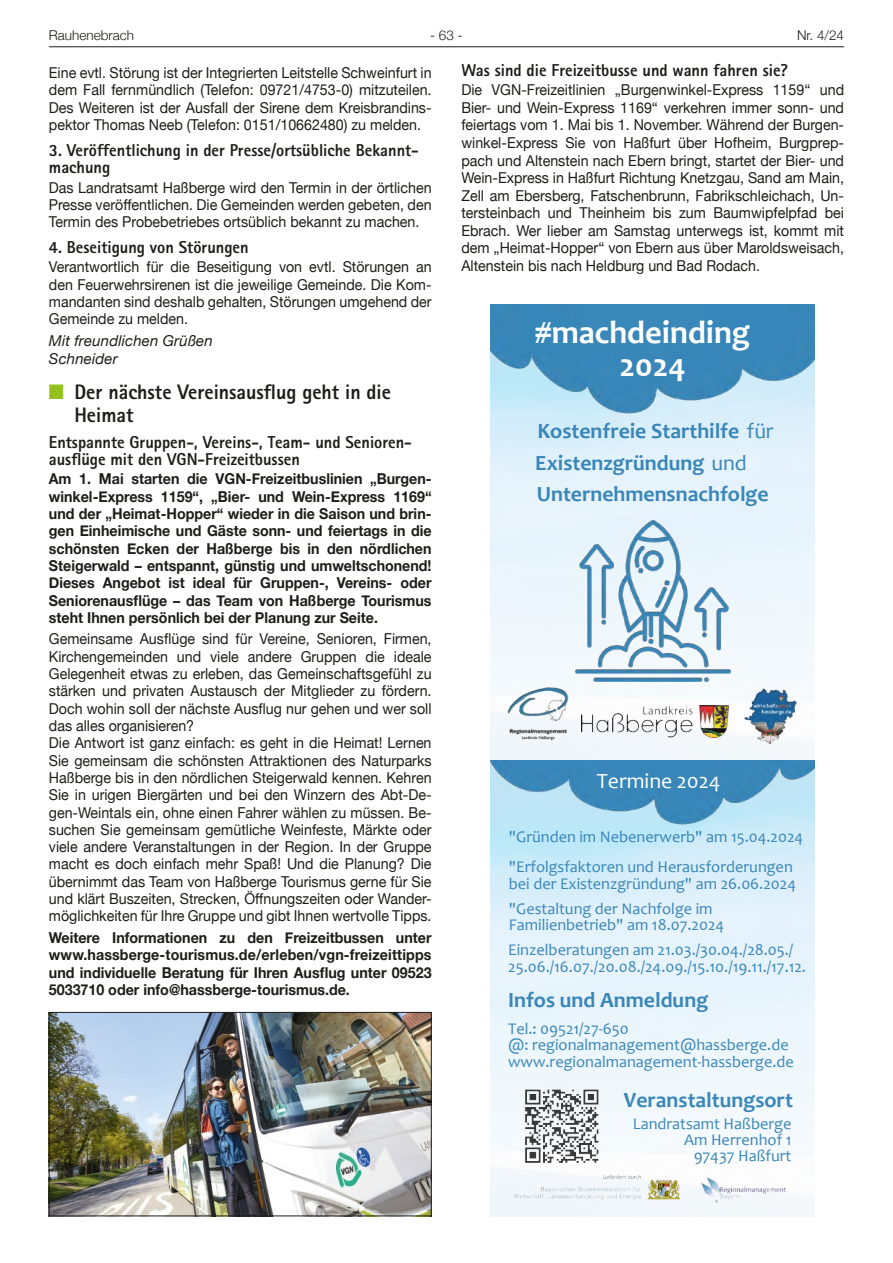
<style>
.page{position:relative;width:893px;height:1263px;background:#fff}
.page>*{position:absolute;margin:0;border:0;box-sizing:border-box;transform-origin:0 0}
.t1{font:32.7px "candara bold bold";color:#fff}
.t2{font:21.75px "candara bold bold";color:#3986b8}
.t3{font:21.75px "candara regular regular";color:#fff}
.t4{font:800 21px/22.5px "Rotis Sans Serif Std";color:#1d1d1b;scale:.95 1}
.t5{font:800 17.25px/17.2px "Rotis Sans Serif Std";color:#1d1d1b;scale:.95 1}
.t6{font:16.35px/16.4px "candara regular regular";color:#3986b8}
.t7{font:15px/17.2px "Helvetica Neue";color:#1d1d1b;text-align:justify;scale:.95 1}
.t8{font:700 15px/17.2px "Helvetica Neue";color:#1d1d1b;text-align:justify;scale:.95 1}
.t9{font:italic 15px/18px "Helvetica Neue";letter-spacing:.01em;color:#1d1d1b}
.t10{font:300 13.5px "Helvetica Neue";color:#1d1d1b}
.s1{color:#95c11f}
.s2{font-family:"candara regular regular"}
</style>
<div class="page">
<hr style="left:49px;top:46px;width:795px;height:1px;background:#1d1d1b">
<img style="left:491px;top:422px;width:324px;height:338px">
<img style="left:575px;top:521px;width:155px;height:161px">
<img style="left:581px;top:705px;width:147px;height:33px">
<img style="left:744px;top:689px;width:53px;height:55px">
<img style="left:507px;top:686px;width:62px;height:58px">
<img style="left:491px;top:305px;width:324px;height:117px">
<svg style="left:491px;top:833px;width:324px;height:383px;fill:#e8f4fc"></svg>
<img style="left:499px;top:1171px;width:307px;height:40px">
<img style="left:514px;top:1079px;width:95px;height:95px">
<img style="left:491px;top:760px;width:324px;height:73px">
<img style="left:51px;top:1014px;width:379px;height:200px">
<div style="left:49px;top:1012px;width:383px;height:204px;border:1px solid #1d1d1b"></div>
<p class="t10" style="left:49px;top:25px;width:87px">Rauhenebrach</p>
<p class="t10" style="left:430px;top:25px;width:34px">- 63 -</p>
<p class="t10" style="left:797px;top:25px;width:49px">Nr. 4/24</p>
<p class="t7" style="left:49px;top:65px;width:404px">Eine evtl. Störung ist der Integrierten Leitstelle Schweinfurt in dem Fall fernmündlich (Telefon: 09721/4753-0) mitzuteilen.<br>Des Weiteren ist der Ausfall der Sirene dem Kreisbrandins&shy;pektor Thomas Neeb (Telefon: 0151/10662480) zu melden.</p>
<p class="t5" style="left:49px;top:141px;width:391px">3. Veröffentlichung in der Presse/ortsübliche Bekannt&shy;machung</p>
<p class="t7" style="left:49px;top:179px;width:404px">Das Landratsamt Haßberge wird den Termin in der örtlichen Presse veröffentlichen. Die Gemeinden werden gebeten, den Termin des Probebetriebes ortsüblich bekannt zu machen.</p>
<p class="t5" style="left:49px;top:238px;width:212px">4. Beseitigung von Störungen</p>
<p class="t7" style="left:49px;top:259px;width:404px">Verantwortlich für die Beseitigung von evtl. Störungen an den Feuerwehrsirenen ist die jeweilige Gemeinde. Die Kom&shy;mandanten sind deshalb gehalten, Störungen umgehend der Gemeinde zu melden.</p>
<p class="t9" style="left:49px;top:332px;width:165px">Mit freundlichen Grüßen<br>Schneider</p>
<h3 class="t4" style="left:74px;top:381px;width:335px;text-indent:-26px"><span class="s1">■</span> Der nächste Vereinsausflug geht in die<br>Heimat</h3>
<p class="t5" style="left:49px;top:433px;width:384px">Entspannte Gruppen-, Vereins-, Team- und Senioren&shy;ausflüge mit den VGN-Freizeitbussen</p>
<p class="t8" style="left:49px;top:471px;width:404px">Am 1. Mai starten die VGN-Freizeitbuslinien „Burgen&shy;winkel-Express 1159“, „Bier- und Wein-Express 1169“ und der „Heimat-Hopper“ wieder in die Saison und brin&shy;gen Einheimische und Gäste sonn- und feiertags in die schönsten Ecken der Haßberge bis in den nördlichen Steigerwald – entspannt, günstig und umweltschonend!<br>Dieses Angebot ist ideal für Gruppen-, Vereins- oder Seniorenausflüge – das Team von Haßberge Tourismus steht Ihnen persönlich bei der Planung zur Seite.</p>
<p class="t7" style="left:49px;top:631px;width:404px;text-align:left">Gemeinsame Ausflüge sind für Vereine, Senioren, Firmen, Kirchengemeinden und viele andere Gruppen die ideale Gelegenheit etwas zu erleben, das Gemeinschaftsgefühl zu stärken und privaten Austausch der Mitglieder zu fördern.<br>Doch wohin soll der nächste Ausflug nur gehen und wer soll das alles organisieren?<br>Die Antwort ist ganz einfach: es geht in die Heimat! Lernen Sie gemeinsam die schönsten Attraktionen des Naturparks Haßberge bis in den nördlichen Steigerwald kennen. Kehren Sie in urigen Biergärten und bei den Winzern des Abt-De&shy;gen-Weintals ein, ohne einen Fahrer wählen zu müssen. Be&shy;suchen Sie gemeinsam gemütliche Weinfeste, Märkte oder viele andere Veranstaltungen in der Region. In der Gruppe macht es doch einfach mehr Spaß! Und die Planung? Die übernimmt das Team von Haßberge Tourismus gerne für Sie und klärt Buszeiten, Strecken, Öffnungszeiten oder Wander&shy;möglichkeiten für Ihre Gruppe und gibt Ihnen wertvolle Tipps.</p>
<p class="t8" style="left:49px;top:929px;width:404px">Weitere Informationen zu den Freizeitbussen unter www.hassberge-tourismus.de/erleben/vgn-freizeittipps und individuelle Beratung für Ihren Ausflug unter 09523<br>5033710 oder info@hassberge-tourismus.de.</p>
<p class="t5" style="left:461px;top:61px;width:345px">Was sind die Freizeitbusse und wann fahren sie?</p>
<p class="t7" style="left:461px;top:82px;width:404px">Die VGN-Freizeitlinien „Burgenwinkel-Express 1159“ und Bier- und Wein-Express 1169“ verkehren immer sonn- und feiertags vom 1. Mai bis 1. November. Während der Burgen&shy;winkel-Express Sie von Haßfurt über Hofheim, Burgprep&shy;pach und Altenstein nach Ebern bringt, startet der Bier- und Wein-Express in Haßfurt Richtung Knetzgau, Sand am Main, Zell am Ebersberg, Fatschenbrunn, Fabrikschleichach, Un&shy;tersteinbach und Theinheim bis zum Baumwipfelpfad bei Ebrach. Wer lieber am Samstag unterwegs ist, kommt mit dem „Heimat-Hopper“ von Ebern aus über Maroldsweisach, Altenstein bis nach Heldburg und Bad Rodach.</p>
<h1 class="t1" style="left:535px;top:313px;width:216px">#machdeinding</h1>
<h1 class="t1" style="left:620px;top:345px;width:68px">2024</h1>
<h2 class="t2" style="left:537px;top:418px;width:238px">Kostenfreie Starthilfe <span class="s2">für</span></h2>
<h2 class="t2" style="left:535px;top:450px;width:213px">Existenzgründung <span class="s2">und</span></h2>
<h2 class="t2" style="left:537px;top:481px;width:233px">Unternehmensnachfolge</h2>
<h2 class="t3" style="left:597px;top:768px;width:125px">Termine 2024</h2>
<p class="t6" style="left:509px;top:822px;width:296px;line-height:30.3px">"Gründen im Nebenerwerb" am 15.04.2024 "Erfolgsfaktoren und Herausforderungen</p>
<p class="t6" style="left:509px;top:871px;width:289px;line-height:24.9px">bei der Existenzgründung" am 26.06.2024 "Gestaltung der Nachfolge im</p>
<p class="t6" style="left:508px;top:912px;width:287px;line-height:25.2px">Familienbetrieb" am 18.07.2024<br>Einzelberatungen am 21.03./30.04./28.05./</p>
<p class="t6" style="left:508px;top:958px;width:299px">25.06./16.07./20.08./24.09./15.10./19.11./17.12.</p>
<h2 class="t2" style="left:508px;top:987px;width:202px">Infos und Anmeldung</h2>
<p class="t6" style="left:508px;top:1020px;width:287px">Tel.: 09521/27-650<br>@: regionalmanagement@hassberge.de www.regionalmanagement-hassberge.de</p>
<h2 class="t2" style="left:624px;top:1086px;width:170px">Veranstaltungsort</h2>
<p class="t6" style="left:633px;top:1115px;width:160px;text-align:right">Landratsamt Haßberge<br>Am Herrenhof 1<br>97437 Haßfurt</p>
</div>
